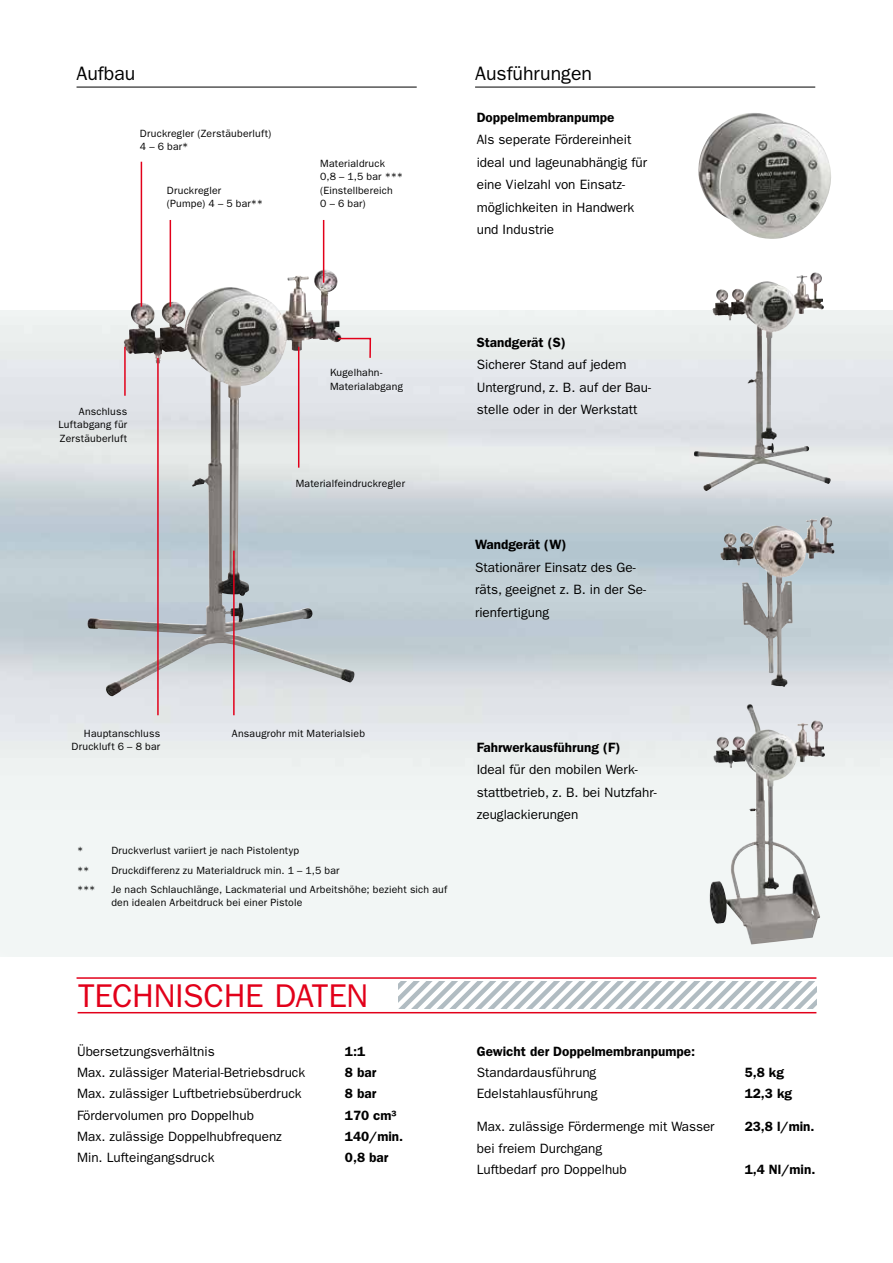
<style>
.page{position:relative;width:893px;height:1263px;background:#fff}
.page>*{position:absolute;margin:0;border:0;box-sizing:border-box;transform-origin:0 0}
.t1{font:33px "ITC Franklin Gothic Std";color:#e2001a}
.t2{font:19.5px "ITC Franklin Gothic Std";color:#000}
.t3{font:13.5px/22.5px "ITC Franklin Gothic Std";color:#000}
.t4{font:600 13.5px "ITC Franklin Gothic Std";color:#000}
.t5{font:10.5px/13.5px "ITC Franklin Gothic Std";letter-spacing:.02em;color:#000}
</style>
<div class="page">
<img style="left:0;top:310px;width:893px;height:647px">
<hr style="left:77px;top:87px;width:340px;height:1px;background:#000">
<hr style="left:475px;top:87px;width:340px;height:1px;background:#000">
<img style="left:720px;top:517px;width:104px;height:49px">
<img style="left:123px;top:275px;width:199px;height:89px">
<hr style="left:141px;top:162px;width:1px;height:145px;background:#e2001a">
<hr style="left:124px;top:347px;width:2px;height:49px;background:#e2001a">
<hr style="left:157px;top:358px;width:2px;height:357px;background:#e2001a">
<hr style="left:170px;top:220px;width:1px;height:87px;background:#e2001a">
<hr style="left:323px;top:220px;width:1px;height:63px;background:#e2001a">
<hr style="left:298px;top:347px;width:1px;height:121px;background:#e2001a">
<svg style="left:337px;top:337px;width:35px;height:22px"></svg>
<hr style="left:233px;top:551px;width:2px;height:164px;background:#e2001a">
<svg style="left:398px;top:982px;width:418px;height:27px"></svg>
<hr style="left:77px;top:977px;width:739px;height:2px;background:#e2001a">
<hr style="left:78px;top:1012px;width:738px;height:1px;background:#e2001a">
<img style="left:709px;top:704px;width:47px;height:224px">
<img style="left:712px;top:275px;width:102px;height:46px">
<img style="left:698px;top:113px;width:133px;height:126px">
<h2 class="t2" style="left:77px;top:62px;width:60px">Aufbau</h2>
<h2 class="t2" style="left:475px;top:62px;width:118px">Ausführungen</h2>
<p class="t5" style="left:140px;top:126px;width:133px">Druckregler (Zerstäuberluft)<br>4 – 6 bar*</p>
<p class="t5" style="left:167px;top:184px;width:98px">Druckregler<br>(Pumpe) 4 – 5 bar**</p>
<p class="t5" style="left:320px;top:157px;width:84px">Materialdruck<br>0,8 – 1,5 bar *** (Einstellbereich<br>0 – 6 bar)</p>
<p class="t5" style="left:58px;top:404px;width:70px;text-align:justify;text-indent:20px">Anschluss Luftabgang für Zerstäuberluft</p>
<p class="t5" style="left:330px;top:366px;width:74px">Kugelhahn-<br>Materialabgang</p>
<p class="t5" style="left:296px;top:477px;width:111px">Materialfeindruckregler</p>
<p class="t4" style="left:477px;top:109px;width:139px">Doppelmembranpumpe</p>
<p class="t3" style="left:477px;top:128px;width:172px">Als seperate Fördereinheit ideal und lageunabhängig für eine Vielzahl von Einsatz&shy;möglichkeiten in Handwerk und Industrie</p>
<p class="t4" style="left:477px;top:334px;width:91px">Standgerät (S)</p>
<p class="t3" style="left:477px;top:353px;width:176px">Sicherer Stand auf jedem<br>Untergrund, z. B. auf der Bau&shy;stelle oder in der Werkstatt</p>
<p class="t4" style="left:475px;top:536px;width:93px">Wandgerät (W)</p>
<p class="t3" style="left:475px;top:556px;width:173px">Stationärer Einsatz des Ge&shy;räts, geeignet z. B. in der Se&shy;rienfertigung</p>
<p class="t5" style="left:72px;top:727px;width:90px;text-align:right">Hauptanschluss<br>Druckluft 6 – 8 bar</p>
<p class="t5" style="left:232px;top:727px;width:135px">Ansaugrohr mit Materialsieb</p>
<p class="t5" style="left:77px;top:844px;width:8px">*</p>
<p class="t5" style="left:111px;top:844px;width:189px">Druckverlust variiert je nach Pistolentyp</p>
<p class="t5" style="left:77px;top:863px;width:14px">**</p>
<p class="t5" style="left:111px;top:863px;width:230px">Druckdifferenz zu Materialdruck min. 1 – 1,5 bar</p>
<p class="t5" style="left:77px;top:882px;width:20px">***</p>
<p class="t5" style="left:111px;top:882px;width:337px">Je nach Schlauchlänge, Lackmaterial und Arbeitshöhe; bezieht sich auf den idealen Arbeitdruck bei einer Pistole</p>
<p class="t4" style="left:477px;top:739px;width:145px">Fahrwerkausführung (F)</p>
<p class="t3" style="left:477px;top:758px;width:181px">Ideal für den mobilen Werk&shy;stattbetrieb, z. B. bei Nutzfahr&shy;zeuglackierungen</p>
<h1 class="t1" style="left:78px;top:976px;width:36px">Technische</h1>
<h1 class="t1" style="left:274px;top:976px;width:40px">Daten</h1>
<p class="t3" style="left:77px;top:1040px;width:139px">Übersetzungsverhältnis</p>
<p class="t4" style="left:345px;top:1043px;width:22px">1:1</p>
<p class="t3" style="left:77px;top:1061px;width:230px">Max. zulässiger Material-Betriebsdruck</p>
<p class="t4" style="left:345px;top:1064px;width:33px">8 bar</p>
<p class="t3" style="left:77px;top:1083px;width:226px">Max. zulässiger Luftbetriebsüberdruck</p>
<p class="t4" style="left:345px;top:1086px;width:33px">8 bar</p>
<p class="t3" style="left:77px;top:1104px;width:178px">Fördervolumen pro Doppelhub</p>
<p class="t4" style="left:345px;top:1107px;width:53px">170 cm³</p>
<p class="t3" style="left:77px;top:1125px;width:206px">Max. zulässige Doppelhubfrequenz</p>
<p class="t4" style="left:345px;top:1128px;width:60px">140/min.</p>
<p class="t3" style="left:77px;top:1146px;width:139px">Min. Lufteingangsdruck</p>
<p class="t4" style="left:345px;top:1149px;width:45px">0,8 bar</p>
<p class="t4" style="left:477px;top:1043px;width:220px">Gewicht der Doppelmembranpumpe:</p>
<p class="t3" style="left:477px;top:1061px;width:121px">Standardausführung</p>
<p class="t4" style="left:745px;top:1064px;width:41px">5,8 kg</p>
<p class="t3" style="left:477px;top:1082px;width:122px">Edelstahlausführung</p>
<p class="t4" style="left:745px;top:1086px;width:49px">12,3 kg</p>
<p class="t3" style="left:477px;top:1115px;width:239px">Max. zulässige Fördermenge mit Wasser bei freiem Durchgang</p>
<p class="t4" style="left:745px;top:1118px;width:71px">23,8 l/min.</p>
<p class="t3" style="left:477px;top:1159px;width:152px">Luftbedarf pro Doppelhub</p>
<p class="t4" style="left:745px;top:1162px;width:72px">1,4 Nl/min.</p>
</div>
